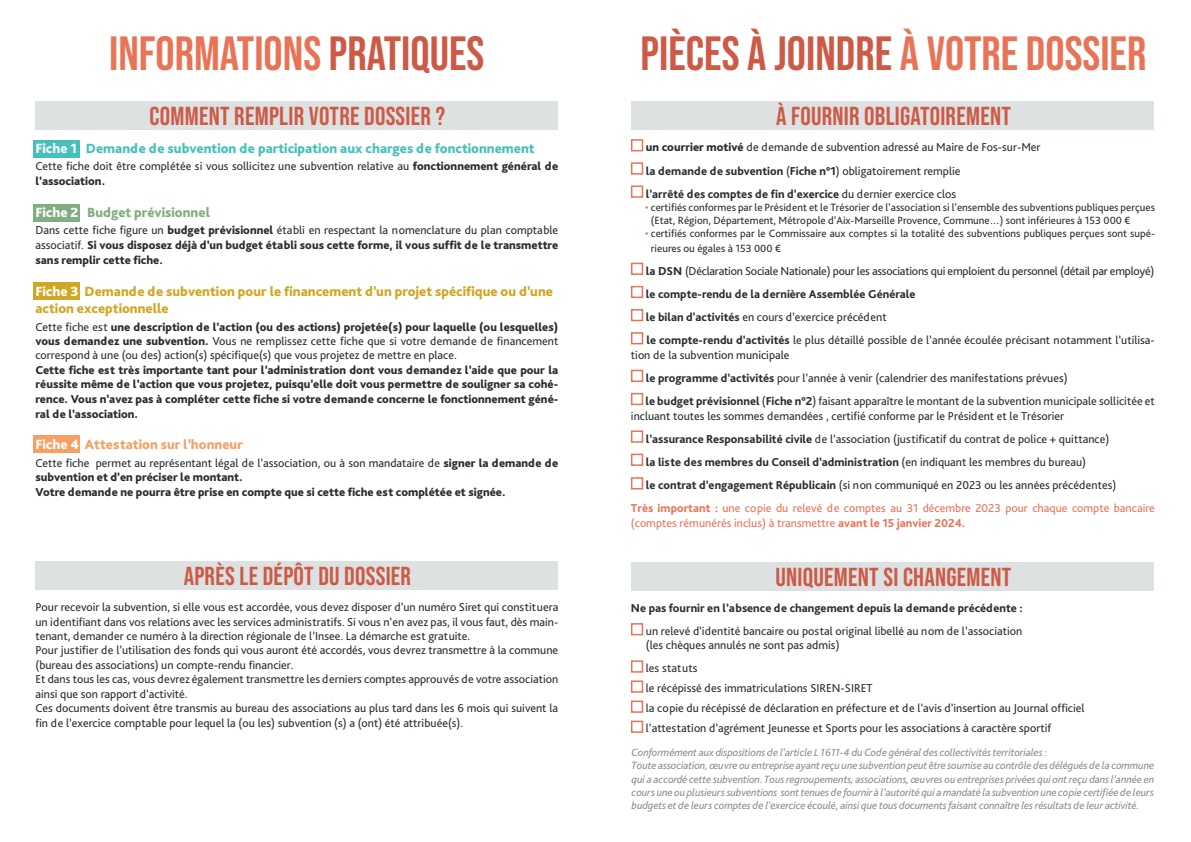
<style>
.page{position:relative;width:1191px;height:842px;background:#fff}
.page>*{position:absolute;margin:0;border:0;box-sizing:border-box;transform-origin:0 0}
.t1{font:48px "Bebas Neue";color:#cd5a46}
.t2{font:48px "Bebas Neue";color:#e97356}
.t3{font:26px "Bebas Neue";letter-spacing:.01em;color:#cd5a46}
.t4{font:800 14px/17.8px "Bliss Pro";color:#d1a623}
.t5{font:800 14px "Bliss Pro";color:#45c0bc}
.t6{font:800 14px "Bliss Pro";color:#f7a064}
.t7{font:800 14px "Bliss Pro";color:#80ae81}
.t8{font:12px/14.5px "Bliss Pro";color:#292d2f}
.t9{font:800 12px/14.7px "Bliss Pro";color:#292d2f;text-align:justify}
.t10{font:12px/23.2px "Bliss Pro";letter-spacing:-.02em;color:#292d2f}
.t11{font:12px "Bliss Pro";color:#e97356}
.t12{font:800 12px "Bliss Pro";color:#292d2f}
.t13{font:italic 11px/13.2px "Bliss Pro";letter-spacing:-.01em;color:#8a8d92}
.t14{font:11px/13.2px "Bliss Pro";color:#292d2f}
.s1{color:#cd5a46}
.s2{color:#fff}
.s3{font-weight:800}
.s4{font-weight:400}
.s5{color:#e97356}
</style>
<div class="page">
<div style="left:33px;top:141px;width:47px;height:17px;background:#45c0bc"></div>
<div style="left:33px;top:204px;width:47px;height:17px;background:#80ae81"></div>
<div style="left:33px;top:282px;width:47px;height:17px;background:#d1a623"></div>
<div style="left:33px;top:436px;width:47px;height:17px;background:#f7a064"></div>
<div style="left:36px;top:101px;width:522px;height:28px;background:#dde1e1"></div>
<div style="left:36px;top:561px;width:522px;height:29px;background:#dde1e1"></div>
<div style="left:631px;top:101px;width:523px;height:29px;background:#dde1e1"></div>
<div style="left:631px;top:139px;width:12px;height:12px;background:#fff;border:2px solid #e97356"></div>
<div style="left:631px;top:162px;width:12px;height:13px;background:#fff;border:2px solid #e97356"></div>
<div style="left:631px;top:185px;width:12px;height:13px;background:#fff;border:2px solid #e97356"></div>
<div style="left:631px;top:263px;width:12px;height:12px;background:#fff;border:2px solid #e97356"></div>
<div style="left:631px;top:286px;width:12px;height:12px;background:#fff;border:2px solid #e97356"></div>
<div style="left:631px;top:309px;width:12px;height:12px;background:#fff;border:2px solid #e97356"></div>
<div style="left:631px;top:332px;width:12px;height:12px;background:#fff;border:2px solid #e97356"></div>
<div style="left:631px;top:370px;width:12px;height:12px;background:#fff;border:2px solid #e97356"></div>
<div style="left:631px;top:393px;width:12px;height:12px;background:#fff;border:2px solid #e97356"></div>
<div style="left:631px;top:430px;width:12px;height:13px;background:#fff;border:2px solid #e97356"></div>
<div style="left:631px;top:454px;width:12px;height:12px;background:#fff;border:2px solid #e97356"></div>
<div style="left:631px;top:477px;width:12px;height:12px;background:#fff;border:2px solid #e97356"></div>
<div style="left:631px;top:562px;width:523px;height:28px;background:#dde1e1"></div>
<div style="left:631px;top:623px;width:12px;height:12px;background:#fff;border:2px solid #e97356"></div>
<div style="left:631px;top:660px;width:12px;height:13px;background:#fff;border:2px solid #e97356"></div>
<div style="left:631px;top:680px;width:12px;height:13px;background:#fff;border:2px solid #e97356"></div>
<div style="left:631px;top:700px;width:12px;height:13px;background:#fff;border:2px solid #e97356"></div>
<div style="left:631px;top:721px;width:12px;height:12px;background:#fff;border:2px solid #e97356"></div>
<h1 class="t2" style="left:109px;top:26px;width:377px">INFORMATIONS <span class="s1">PRATIQUES</span></h1>
<h2 class="t3" style="left:150px;top:101px;width:297px">COMMENT REMPLIR VOTRE DOSSIER ?</h2>
<p class="t5" style="left:35px;top:140px;width:501px"><span class="s2">Fiche 1</span> Demande de subvention de participation aux charges de fonctionnement</p>
<p class="t8" style="left:35px;top:159px;width:524px;line-height:15px">Cette fiche doit être complétée si vous sollicitez une subvention relative au <span class="s3">fonctionnement général de l’association.</span></p>
<p class="t7" style="left:35px;top:204px;width:176px"><span class="s2">Fiche 2</span> Budget prévisionnel</p>
<p class="t9" style="left:35px;top:223px;width:524px"><span class="s4">Dans cette fiche figure un</span> budget prévisionnel <span class="s4">établi en respectant la nomenclature du plan comptable associatif.</span> Si vous disposez déjà d’un budget établi sous cette forme, il vous suffit de le transmettre sans remplir cette fiche.</p>
<p class="t4" style="left:35px;top:282px;width:519px"><span class="s2">Fiche 3</span> Demande de subvention pour le financement d’un projet spécifique ou d’une action exceptionnelle</p>
<p class="t8" style="left:35px;top:319px;width:524px;text-align:justify">Cette fiche est <span class="s3">une description de l’action (ou des actions) projetée(s) pour laquelle (ou lesquelles) vous demandez une subvention.</span> Vous ne remplissez cette fiche que si votre demande de financement correspond à une (ou des) action(s) spécifique(s) que vous projetez de mettre en place.</p>
<p class="t9" style="left:35px;top:362px;width:524px">Cette fiche est très importante tant pour l’administration dont vous demandez l’aide que pour la réussite même de l’action que vous projetez, puisqu’elle doit vous permettre de souligner sa cohé&shy;rence. Vous n’avez pas à compléter cette fiche si votre demande concerne le fonctionnement géné&shy;ral de l’association.</p>
<p class="t6" style="left:35px;top:436px;width:209px"><span class="s2">Fiche 4</span> Attestation sur l’honneur</p>
<p class="t9" style="left:35px;top:455px;width:524px;text-align:left"><span class="s4">Cette fiche permet au représentant légal de l’association, ou à son mandataire de</span> signer la demande de subvention et d’en préciser le montant.<br>Votre demande ne pourra être prise en compte que si cette fiche est complétée et signée.</p>
<h2 class="t3" style="left:184px;top:562px;width:229px">APRÈS LE DÉPÔT DU DOSSIER</h2>
<p class="t8" style="left:35px;top:600px;width:524px">Pour recevoir la subvention, si elle vous est accordée, vous devez disposer d’un numéro Siret qui constituera un identifiant dans vos relations avec les services administratifs. Si vous n’en avez pas, il vous faut, dès main&shy;tenant, demander ce numéro à la direction régionale de l’Insee. La démarche est gratuite.<br>Pour justifier de l’utilisation des fonds qui vous auront été accordés, vous devrez transmettre à la commune (bureau des associations) un compte-rendu financier.<br>Et dans tous les cas, vous devrez également transmettre les derniers comptes approuvés de votre association ainsi que son rapport d’activité.<br>Ces documents doivent être transmis au bureau des associations au plus tard dans les 6 mois qui suivent la fin de l’exercice comptable pour lequel la (ou les) subvention (s) a (ont) été attribuée(s).</p>
<h1 class="t1" style="left:640px;top:26px;width:507px">PIÈCES À JOINDRE <span class="s5">À VOTRE DOSSIER</span></h1>
<h2 class="t3" style="left:776px;top:102px;width:236px">À FOURNIR OBLIGATOIREMENT</h2>
<p class="t8" style="left:646px;top:136px;width:396px;line-height:23.2px"><span class="s3">un courrier motivé</span> de demande de subvention adressé au Maire de Fos-sur-Mer <span class="s3">la demande de subvention</span> (<span class="s3">Fiche n°1</span>) obligatoirement remplie<br><span class="s3">l’arrêté des comptes de fin d’exercice</span> du dernier exercice clos</p>
<p class="t14" style="left:651px;top:200px;width:505px;text-indent:-6px"><span class="s5">•</span> certifiés conformes par le Président et le Trésorier de l’association si l’ensemble des subventions publiques perçues (Etat, Région, Département, Métropole d’Aix-Marseille Provence, Commune…) sont inférieures à 153 000 €</p>
<p class="t14" style="left:651px;top:226px;width:505px;line-height:14.4px;text-indent:-6px"><span class="s5">•</span> certifiés conformes par le Commissaire aux comptes si la totalité des subventions publiques perçues sont supé&shy;rieures ou égales à 153 000 €</p>
<p class="t10" style="left:646px;top:259px;width:510px"><span class="s3">la DSN</span> (Déclaration Sociale Nationale) pour les associations qui emploient du personnel (détail par employé) <span class="s3">le compte-rendu de la dernière Assemblée Générale<br>le bilan d'activités</span> en cours d’exercice précédent<br><span class="s3">le compte-rendu d’activités</span> le plus détaillé possible de l’année écoulée précisant notamment l’utilisa-</p>
<p class="t8" style="left:645px;top:343px;width:511px;line-height:23.2px;text-indent:-15px">tion de la subvention municipale<br><span class="s3">le programme d’activités</span> pour l’année à venir (calendrier des manifestations prévues)<br><span class="s3">le budget prévisionnel</span> (<span class="s3">Fiche n°2</span>) faisant apparaître le montant de la subvention municipale sollicitée et</p>
<p class="t8" style="left:631px;top:408px;width:435px">incluant toutes les sommes demandées , certifié conforme par le Président et le Trésorier</p>
<p class="t8" style="left:646px;top:431px;width:465px"><span class="s3">l’assurance Responsabilité civile</span> de l’association (justificatif du contrat de police + quittance)</p>
<p class="t12" style="left:646px;top:454px;width:442px">la liste des membres du Conseil d’administration <span class="s4">(en indiquant les membres du bureau)</span></p>
<p class="t8" style="left:646px;top:477px;width:472px"><span class="s3">le contrat d’engagement Républicain</span> (si non communiqué en 2023 ou les années précédentes)</p>
<p class="t11" style="left:631px;top:500px;width:525px"><span class="s3">Très important :</span> une copie du relevé de comptes au 31 décembre 2023 pour chaque compte bancaire</p>
<p class="t11" style="left:631px;top:515px;width:336px">(comptes rémunérés inclus) à transmettre <span class="s3">avant le 15 janvier 2024.</span></p>
<h2 class="t3" style="left:775px;top:562px;width:237px">UNIQUEMENT SI CHANGEMENT</h2>
<p class="t12" style="left:631px;top:600px;width:393px">Ne pas fournir en l’absence de changement depuis la demande précédente :</p>
<p class="t8" style="left:646px;top:623px;width:378px">un relevé d’identité bancaire ou postal original libellé au nom de l’association (les chèques annulés ne sont pas admis)</p>
<p class="t8" style="left:646px;top:658px;width:440px;line-height:20.1px">les statuts<br>le récépissé des immatriculations SIREN-SIRET<br>la copie du récépissé de déclaration en préfecture et de l’avis d’insertion au Journal officiel l’attestation d’agrément Jeunesse et Sports pour les associations à caractère sportif</p>
<p class="t13" style="left:631px;top:746px;width:524px">Conformément aux dispositions de l’article L 1611-4 du Code général des collectivités territoriales :<br>Toute association, œuvre ou entreprise ayant reçu une subvention peut être soumise au contrôle des délégués de la commune qui a accordé cette subvention. Tous regroupements, associations, œuvres ou entreprises privées qui ont reçu dans l’année en cours une ou plusieurs subventions sont tenues de fournir à l’autorité qui a mandaté la subvention une copie certifiée de leurs budgets et de leurs comptes de l’exercice écoulé, ainsi que tous documents faisant connaître les résultats de leur activité.</p>
</div>
